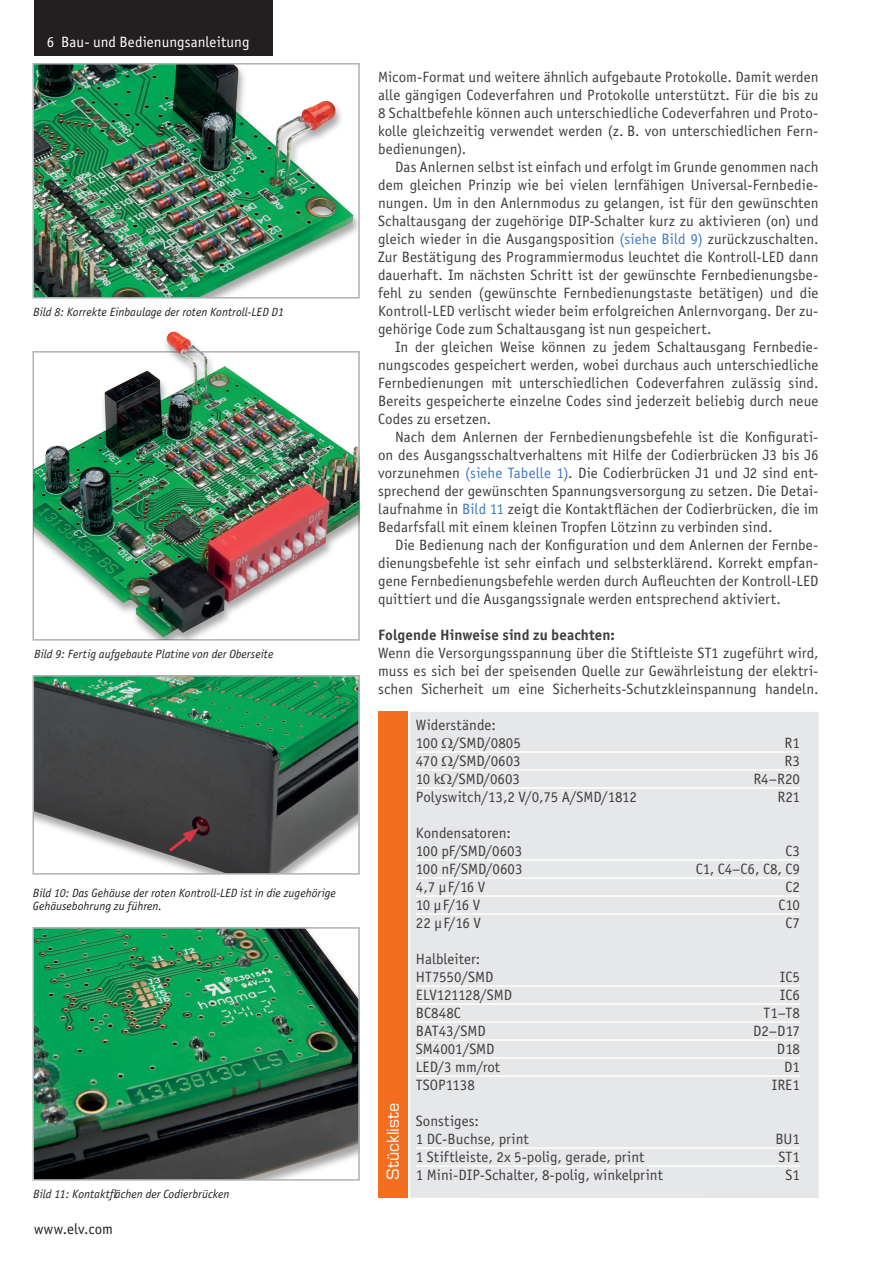
<style>
.page{position:relative;width:893px;height:1263px;background:#fff}
.page>*{position:absolute;margin:0;border:0;box-sizing:border-box;transform-origin:0 0}
.t1{font:16.5px "Eurostile LT Std";color:#fff}
.t2{font:15px/18px "Officina Sans Book ITC";color:#3e3e3f;text-align:justify}
.t3{font:15px "Officina Sans Bold ITC";letter-spacing:.005em;color:#3e3e3f}
.t4{font:15px "Officina Sans Book ITC";color:#fff}
.t5{font:15px "Officina Sans Book ITC";letter-spacing:.005em;color:#231f20}
.t6{font:italic 12px/12.8px "Officina Sans Book ITC";color:#231f20}
.s1{color:#4178bd}
</style>
<div class="page">
<div style="left:34px;top:0;width:238px;height:55px;background:#231f20"></div>
<div style="left:378px;top:712px;width:30px;height:486px;background:#f36e21"></div>
<img style="left:33px;top:332px;width:326px;height:305px">
<img style="left:36px;top:66px;width:317px;height:230px">
<div style="left:33px;top:63px;width:327px;height:236px;border:2px solid #acb2b7"></div>
<div style="left:410px;top:712px;width:409px;height:486px;background:#e6e7e9"></div>
<hr style="left:416px;top:751px;width:384px;height:2px;background:#fff">
<hr style="left:416px;top:769px;width:384px;height:2px;background:#fff">
<hr style="left:416px;top:787px;width:384px;height:2px;background:#fff">
<hr style="left:416px;top:859px;width:384px;height:2px;background:#fff">
<hr style="left:416px;top:877px;width:384px;height:2px;background:#fff">
<hr style="left:416px;top:895px;width:384px;height:2px;background:#fff">
<hr style="left:416px;top:913px;width:384px;height:2px;background:#fff">
<hr style="left:416px;top:985px;width:384px;height:2px;background:#fff">
<hr style="left:416px;top:1003px;width:384px;height:2px;background:#fff">
<hr style="left:416px;top:1021px;width:384px;height:2px;background:#fff">
<hr style="left:416px;top:1039px;width:384px;height:2px;background:#fff">
<hr style="left:416px;top:1057px;width:384px;height:2px;background:#fff">
<hr style="left:416px;top:1075px;width:384px;height:2px;background:#fff">
<hr style="left:416px;top:1147px;width:384px;height:2px;background:#fff">
<hr style="left:416px;top:1165px;width:384px;height:2px;background:#fff">
<img style="left:36px;top:678px;width:321px;height:194px">
<div style="left:33px;top:675px;width:327px;height:200px;border:2px solid #acb2b7"></div>
<svg style="left:166px;top:828px;width:33px;height:27px"></svg>
<img style="left:36px;top:930px;width:321px;height:248px">
<div style="left:33px;top:927px;width:327px;height:254px;border:2px solid #acb2b7"></div>
<p class="t4" style="left:47px;top:32px;width:204px">6 Bau- und Bedienungsanleitung</p>
<p class="t6" style="left:33px;top:305px;width:252px">Bild 8: Korrekte Einbaulage der roten Kontroll-LED D1</p>
<p class="t6" style="left:34px;top:647px;width:241px">Bild 9: Fertig aufgebaute Platine von der Oberseite</p>
<p class="t6" style="left:33px;top:886px;width:305px">Bild 10: Das Gehäuse der roten Kontroll-LED ist in die zugehörige<br>Gehäusebohrung zu führen.</p>
<p class="t6" style="left:33px;top:1187px;width:198px">Bild 11: Kontaktflächen der Codierbrücken</p>
<p class="t5" style="left:34px;top:1219px;width:81px">www.elv.com</p>
<p class="t2" style="left:378px;top:67px;width:442px">Micom-Format und weitere ähnlich aufgebaute Protokolle. Damit werden alle gängigen Codeverfahren und Protokolle unterstützt. Für die bis zu 8 Schaltbefehle können auch unterschiedliche Codeverfahren und Proto&shy;kolle gleichzeitig verwendet werden (z. B. von unterschiedlichen Fern&shy;bedienungen).</p>
<p class="t2" style="left:378px;top:157px;width:442px;text-indent:17px">Das Anlernen selbst ist einfach und erfolgt im Grunde genommen nach dem gleichen Prinzip wie bei vielen lernfähigen Universal-Fernbedie&shy;nungen. Um in den Anlernmodus zu gelangen, ist für den gewünschten Schaltausgang der zugehörige DIP-Schalter kurz zu aktivieren (on) und gleich wieder in die Ausgangsposition <span class="s1">(siehe Bild 9)</span> zurückzuschalten.<br>Zur Bestätigung des Programmiermodus leuchtet die Kontroll-LED dann dauerhaft. Im nächsten Schritt ist der gewünschte Fernbedienungsbe&shy;fehl zu senden (gewünschte Fernbedienungstaste betätigen) und die Kontroll-LED verlischt wieder beim erfolgreichen Anlernvorgang. Der zu&shy;gehörige Code zum Schaltausgang ist nun gespeichert.</p>
<p class="t2" style="left:378px;top:337px;width:442px;text-indent:17px">In der gleichen Weise können zu jedem Schaltausgang Fernbedie&shy;nungscodes gespeichert werden, wobei durchaus auch unterschiedliche Fernbedienungen mit unterschiedlichen Codeverfahren zulässig sind.<br>Bereits gespeicherte einzelne Codes sind jederzeit beliebig durch neue Codes zu ersetzen.</p>
<p class="t2" style="left:378px;top:427px;width:442px;text-indent:17px">Nach dem Anlernen der Fernbedienungsbefehle ist die Konfigurati&shy;on des Ausgangsschaltverhaltens mit Hilfe der Codierbrücken J3 bis J6 vorzunehmen <span class="s1">(siehe Tabelle 1)</span>. Die Codierbrücken J1 und J2 sind ent&shy;sprechend der gewünschten Spannungsversorgung zu setzen. Die Detai&shy;laufnahme in <span class="s1">Bild 11</span> zeigt die Kontaktflächen der Codierbrücken, die im Bedarfsfall mit einem kleinen Tropfen Lötzinn zu verbinden sind.</p>
<p class="t2" style="left:378px;top:535px;width:442px;text-indent:17px">Die Bedienung nach der Konfiguration und dem Anlernen der Fernbe&shy;dienungsbefehle ist sehr einfach und selbsterklärend. Korrekt empfan&shy;gene Fernbedienungsbefehle werden durch Aufleuchten der Kontroll-LED quittiert und die Ausgangssignale werden entsprechend aktiviert.</p>
<p class="t3" style="left:378px;top:624px;width:238px">Folgende Hinweise sind zu beachten:</p>
<p class="t2" style="left:378px;top:643px;width:442px">Wenn die Versorgungsspannung über die Stiftleiste ST1 zugeführt wird, muss es sich bei der speisenden Quelle zur Gewährleistung der elektri&shy;schen Sicherheit um eine Sicherheits-Schutzkleinspannung handeln.</p>
<p class="t2" style="left:416px;top:715px;width:106px">Widerstände:<br>100 /SMD/0805</p>
<p class="t2" style="left:785px;top:733px;width:17px">R1</p>
<p class="t2" style="left:416px;top:751px;width:106px">470 /SMD/0603</p>
<p class="t2" style="left:785px;top:751px;width:17px">R3</p>
<p class="t2" style="left:416px;top:769px;width:106px">10 k /SMD/0603</p>
<p class="t2" style="left:753px;top:769px;width:48px">R4–R20</p>
<p class="t2" style="left:416px;top:787px;width:223px">Polyswitch/13,2 V/0,75 A/SMD/1812</p>
<p class="t2" style="left:777px;top:787px;width:24px">R21</p>
<p class="t2" style="left:416px;top:823px;width:108px">Kondensatoren:<br>100 pF/SMD/0603</p>
<p class="t2" style="left:785px;top:841px;width:16px">C3</p>
<p class="t1" style="left:383px;top:1180px;width:79px;rotate:-90deg">Stückliste</p>
<p class="t2" style="left:416px;top:859px;width:108px">100 nF/SMD/0603</p>
<p class="t2" style="left:696px;top:859px;width:106px">C1, C4–C6, C8, C9</p>
<p class="t2" style="left:416px;top:877px;width:71px">4,7 µF/16 V</p>
<p class="t2" style="left:785px;top:877px;width:16px">C2</p>
<p class="t2" style="left:416px;top:895px;width:66px">10 µF/16 V</p>
<p class="t2" style="left:779px;top:895px;width:23px">C10</p>
<p class="t2" style="left:416px;top:913px;width:67px">22 µF/16 V</p>
<p class="t2" style="left:785px;top:913px;width:16px">C7</p>
<p class="t2" style="left:416px;top:949px;width:79px">Halbleiter:<br>HT7550/SMD</p>
<p class="t2" style="left:780px;top:967px;width:22px">IC5</p>
<p class="t2" style="left:416px;top:985px;width:98px">ELV121128/SMD</p>
<p class="t2" style="left:780px;top:985px;width:22px">IC6</p>
<p class="t2" style="left:416px;top:1003px;width:46px">BC848C</p>
<p class="t2" style="left:763px;top:1003px;width:38px">T1–T8</p>
<p class="t2" style="left:416px;top:1021px;width:71px">BAT43/SMD</p>
<p class="t2" style="left:753px;top:1021px;width:48px">D2–D17</p>
<p class="t2" style="left:416px;top:1039px;width:80px">SM4001/SMD</p>
<p class="t2" style="left:777px;top:1039px;width:25px">D18</p>
<p class="t2" style="left:416px;top:1057px;width:86px">LED/3 mm/rot</p>
<p class="t2" style="left:784px;top:1057px;width:17px">D1</p>
<p class="t2" style="left:416px;top:1075px;width:60px">TSOP1138</p>
<p class="t2" style="left:772px;top:1075px;width:30px">IRE1</p>
<p class="t2" style="left:416px;top:1111px;width:114px">Sonstiges:<br>1 DC-Buchse, print</p>
<p class="t2" style="left:775px;top:1129px;width:26px">BU1</p>
<p class="t2" style="left:416px;top:1147px;width:230px">1 Stiftleiste, 2x 5-polig, gerade, print</p>
<p class="t2" style="left:778px;top:1147px;width:23px">ST1</p>
<p class="t2" style="left:416px;top:1165px;width:248px">1 Mini-DIP-Schalter, 8-polig, winkelprint</p>
<p class="t2" style="left:786px;top:1165px;width:16px">S1</p>
</div>
